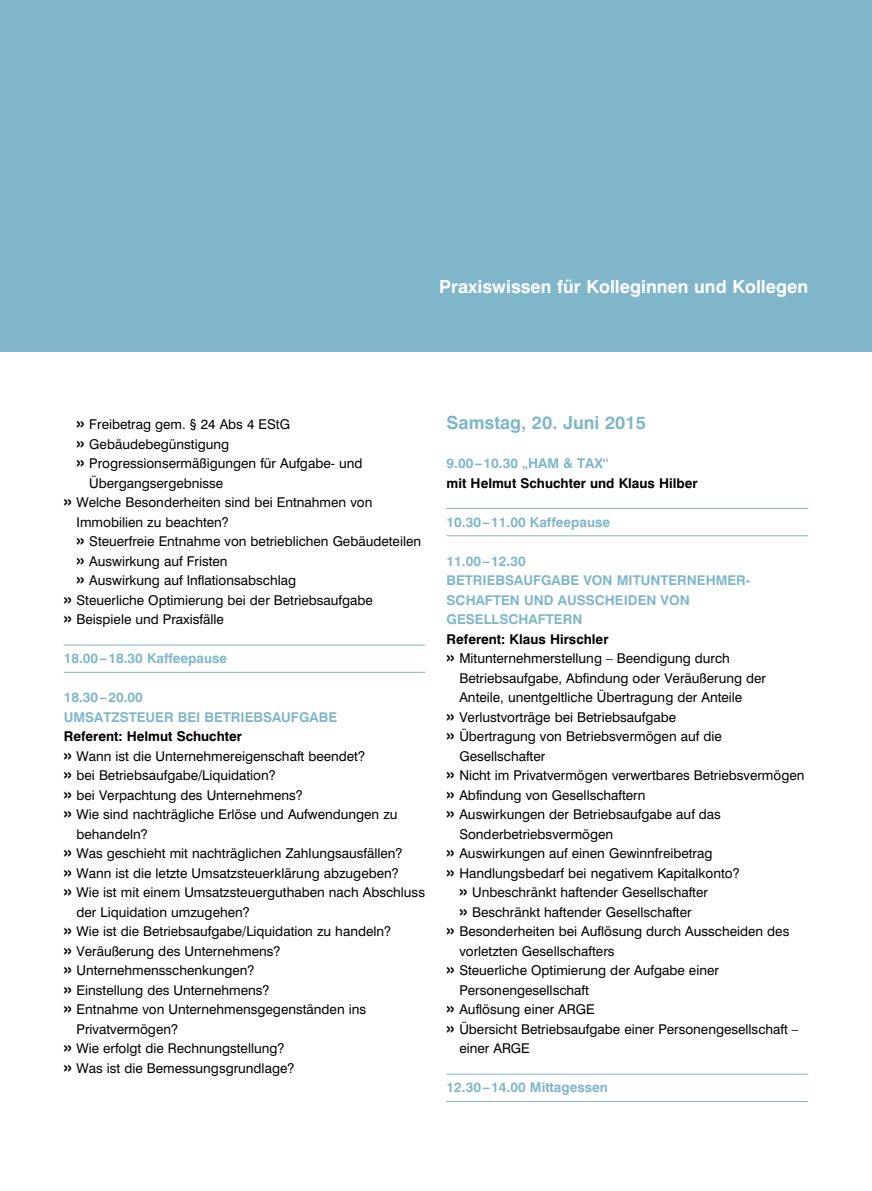
<style>
.page{position:relative;width:872px;height:1191px;background:#fff}
.page>*{position:absolute;margin:0;border:0;box-sizing:border-box;transform-origin:0 0}
.t1{font:700 18px "Swiss 721 BT";color:#fff}
.t2{font:700 18px "Swiss 721 BT";color:#7fb6ca}
.t3{font:13.5px "Swiss 721 BT";color:#000}
.t4{font:700 13.5px/19.5px "Swiss 721 BT";color:#7fb6ca}
.t5{font:700 13.5px "Swiss 721 BT";color:#000}
.s1{font-weight:700;font-size:18px}
</style>
<div class="page">
<div style="left:0;top:0;width:872px;height:351px;background:#7fb6ca"></div>
<hr style="left:446px;top:508px;width:362px;height:1px;background:#7fb6ca">
<hr style="left:446px;top:535px;width:362px;height:1px;background:#7fb6ca">
<hr style="left:64px;top:645px;width:361px;height:1px;background:#7fb6ca">
<hr style="left:64px;top:672px;width:361px;height:1px;background:#7fb6ca">
<hr style="left:446px;top:1074px;width:362px;height:1px;background:#7fb6ca">
<hr style="left:446px;top:1101px;width:362px;height:1px;background:#7fb6ca">
<h1 class="t1" style="left:439px;top:275px;width:370px">Praxiswissen für Kolleginnen und Kollegen</h1>
<p class="t3" style="left:77px;top:416px;width:215px"><span class="s1">»</span> Freibetrag gem. § 24 Abs 4 EStG</p>
<p class="t3" style="left:77px;top:435px;width:154px"><span class="s1">»</span> Gebäudebegünstigung</p>
<p class="t3" style="left:77px;top:455px;width:287px"><span class="s1">»</span> Progressionsermäßigungen für Aufgabe- und</p>
<p class="t3" style="left:89px;top:474px;width:135px">Übergangsergebnisse</p>
<p class="t3" style="left:64px;top:494px;width:310px"><span class="s1">»</span> Welche Besonderheiten sind bei Entnahmen von</p>
<p class="t3" style="left:77px;top:513px;width:154px">Immobilien zu beachten?</p>
<p class="t3" style="left:77px;top:533px;width:346px"><span class="s1">»</span> Steuerfreie Entnahme von betrieblichen Gebäudeteilen</p>
<p class="t3" style="left:77px;top:552px;width:153px"><span class="s1">»</span> Auswirkung auf Fristen</p>
<p class="t3" style="left:77px;top:572px;width:221px"><span class="s1">»</span> Auswirkung auf Inflationsabschlag</p>
<p class="t3" style="left:64px;top:591px;width:311px"><span class="s1">»</span> Steuerliche Optimierung bei der Betriebsaufgabe</p>
<p class="t3" style="left:64px;top:611px;width:161px"><span class="s1">»</span> Beispiele und Praxisfälle</p>
<p class="t4" style="left:64px;top:648px;width:165px">18.00–18.30 Kaffeepause</p>
<p class="t4" style="left:64px;top:687px;width:81px">18.30–20.00<br>Umsat</p>
<p class="t4" style="left:112px;top:707px;width:18px">zste</p>
<p class="t4" style="left:145px;top:707px;width:41px">uer bei</p>
<p class="t4" style="left:204px;top:707px;width:19px">Betriebsa</p>
<p class="t4" style="left:281px;top:707px;width:20px">ufgabe</p>
<p class="t5" style="left:64px;top:728px;width:180px">Referent: Helmut Schuchter</p>
<p class="t3" style="left:64px;top:747px;width:303px"><span class="s1">»</span> Wann ist die Unternehmereigenschaft beendet?</p>
<p class="t3" style="left:64px;top:767px;width:213px"><span class="s1">»</span> bei Betriebsaufgabe/Liquidation?</p>
<p class="t3" style="left:64px;top:786px;width:240px"><span class="s1">»</span> bei Verpachtung des Unternehmens?</p>
<p class="t3" style="left:64px;top:806px;width:335px"><span class="s1">»</span> Wie sind nachträgliche Erlöse und Aufwendungen zu</p>
<p class="t3" style="left:77px;top:825px;width:73px">behandeln?</p>
<p class="t3" style="left:64px;top:845px;width:340px"><span class="s1">»</span> Was geschieht mit nachträglichen Zahlungsausfällen?</p>
<p class="t3" style="left:64px;top:864px;width:337px"><span class="s1">»</span> Wann ist die letzte Umsatzsteuerklärung abzugeben?</p>
<p class="t3" style="left:64px;top:884px;width:363px"><span class="s1">»</span> Wie ist mit einem Umsatzsteuerguthaben nach Abschluss</p>
<p class="t3" style="left:77px;top:903px;width:175px">der Liquidation umzugehen?</p>
<p class="t3" style="left:64px;top:923px;width:329px"><span class="s1">»</span> Wie ist die Betriebsaufgabe/Liquidation zu handeln?</p>
<p class="t3" style="left:64px;top:942px;width:218px"><span class="s1">»</span> Veräußerung des Unternehmens?</p>
<p class="t3" style="left:64px;top:962px;width:192px"><span class="s1">»</span> Unternehmensschenkungen?</p>
<p class="t3" style="left:64px;top:981px;width:207px"><span class="s1">»</span> Einstellung des Unternehmens?</p>
<p class="t3" style="left:64px;top:1001px;width:304px"><span class="s1">»</span> Entnahme von Unternehmensgegenständen ins</p>
<p class="t3" style="left:77px;top:1020px;width:103px">Privatvermögen?</p>
<p class="t3" style="left:64px;top:1040px;width:222px"><span class="s1">»</span> Wie erfolgt die Rechnungstellung?</p>
<p class="t3" style="left:64px;top:1059px;width:232px"><span class="s1">»</span> Was ist die Bemessungsgrundlage?</p>
<h1 class="t2" style="left:446px;top:412px;width:201px">Samstag, 20. Juni 2015</h1>
<p class="t4" style="left:446px;top:453px;width:93px">9.00–10.30 „ham</p>
<p class="t4" style="left:563px;top:453px;width:47px">&amp; tax“</p>
<p class="t5" style="left:446px;top:474px;width:253px">mit Helmut Schuchter und Klaus Hilber</p>
<p class="t4" style="left:446px;top:512px;width:165px">10.30–11.00 Kaffeepause</p>
<p class="t4" style="left:446px;top:551px;width:81px">11.00–12.30<br>Betriebsa</p>
<p class="t4" style="left:523px;top:570px;width:20px">ufgabe</p>
<p class="t4" style="left:583px;top:570px;width:78px">von Mitunternehmer</p>
<p class="t4" style="left:746px;top:570px;width:6px">-</p>
<p class="t4" style="left:446px;top:590px;width:29px">schaften</p>
<p class="t4" style="left:524px;top:590px;width:156px">und Ausschei den von</p>
<p class="t4" style="left:446px;top:609px;width:20px">Gese</p>
<p class="t4" style="left:484px;top:609px;width:45px">llschaftern</p>
<p class="t5" style="left:446px;top:630px;width:163px">Referent: Klaus Hirschler</p>
<p class="t3" style="left:446px;top:650px;width:285px"><span class="s1">»</span> Mitunternehmerstellung – Beendigung durch</p>
<p class="t3" style="left:459px;top:669px;width:308px">Betriebsaufgabe, Abfindung oder Veräußerung der</p>
<p class="t3" style="left:459px;top:689px;width:284px">Anteile, unentgeltliche Übertragung der Anteile</p>
<p class="t3" style="left:446px;top:708px;width:231px"><span class="s1">»</span> Verlustvorträge bei Betriebsaufgabe</p>
<p class="t3" style="left:446px;top:728px;width:277px"><span class="s1">»</span> Übertragung von Betriebsvermögen auf die</p>
<p class="t3" style="left:459px;top:747px;width:87px">Gesellschafter</p>
<p class="t3" style="left:446px;top:767px;width:359px"><span class="s1">»</span> Nicht im Privatvermögen verwertbares Betriebsvermögen</p>
<p class="t3" style="left:446px;top:786px;width:200px"><span class="s1">»</span> Abfindung von Gesellschaftern</p>
<p class="t3" style="left:446px;top:806px;width:276px"><span class="s1">»</span> Auswirkungen der Betriebsaufgabe auf das</p>
<p class="t3" style="left:459px;top:825px;width:155px">Sonderbetriebsvermögen</p>
<p class="t3" style="left:446px;top:845px;width:267px"><span class="s1">»</span> Auswirkungen auf einen Gewinnfreibetrag</p>
<p class="t3" style="left:446px;top:864px;width:295px"><span class="s1">»</span> Handlungsbedarf bei negativem Kapitalkonto?</p>
<p class="t3" style="left:459px;top:884px;width:250px"><span class="s1">»</span> Unbeschränkt haftender Gesellschafter</p>
<p class="t3" style="left:459px;top:903px;width:234px"><span class="s1">»</span> Beschränkt haftender Gesellschafter</p>
<p class="t3" style="left:446px;top:923px;width:344px"><span class="s1">»</span> Besonderheiten bei Auflösung durch Ausscheiden des</p>
<p class="t3" style="left:459px;top:942px;width:157px">vorletzten Gesellschafters</p>
<p class="t3" style="left:446px;top:962px;width:274px"><span class="s1">»</span> Steuerliche Optimierung der Aufgabe einer</p>
<p class="t3" style="left:459px;top:981px;width:131px">Personengesellschaft</p>
<p class="t3" style="left:446px;top:1001px;width:150px"><span class="s1">»</span> Auflösung einer ARGE</p>
<p class="t3" style="left:446px;top:1020px;width:353px"><span class="s1">»</span> Übersicht Betriebsaufgabe einer Personengesellschaft –</p>
<p class="t3" style="left:459px;top:1040px;width:72px">einer ARGE</p>
<p class="t4" style="left:446px;top:1077px;width:163px">12.30–14.00 Mittagessen</p>
</div>
